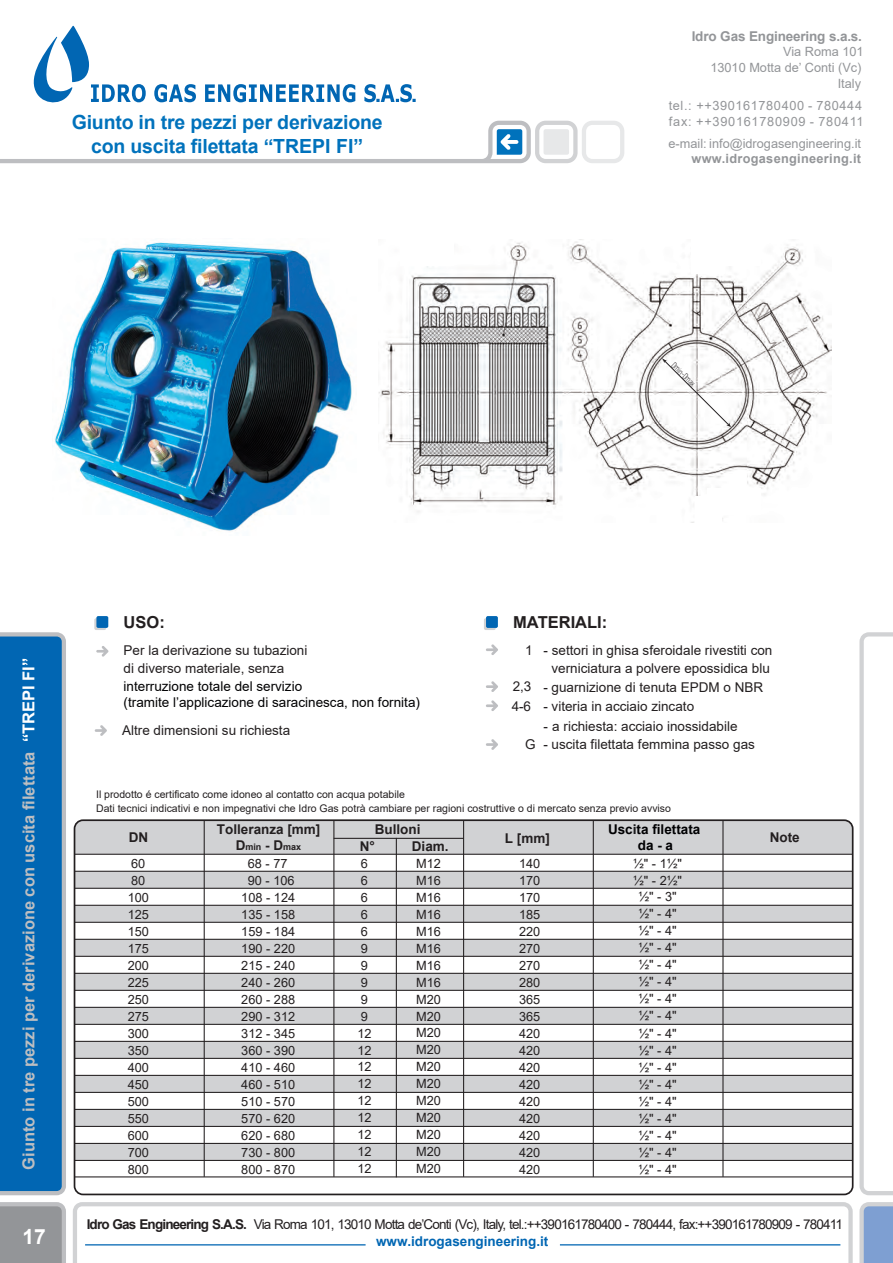
<style>
.page{position:relative;width:893px;height:1263px;background:#fff}
.page>*{position:absolute;margin:0;border:0;box-sizing:border-box;transform-origin:0 0}
.t1{font:700 21px "Arial";color:#fff}
.t2{font:700 19.5px/23.4px "Arial";letter-spacing:-.01em;color:#0072bc;text-align:center}
.t3{font:700 16.5px "Arial";color:#bdbec1}
.t4{font:700 16.5px "Arial";color:#231f20}
.t5{font:13.5px/18px "Arial";color:#231f20;text-align:center}
.t6{font:13.5px/17.4px "Arial";letter-spacing:-.06em;color:#231f20;text-align:center}
.t7{font:13.5px/16.2px "Arial";color:#000002}
.t8{font:700 13.5px/17px "Arial";color:#231f20}
.t9{font:700 13.5px "Arial";letter-spacing:-.01em;color:#939598}
.t10{font:700 13.5px/15.5px "Arial";color:#000002;text-align:center}
.t11{font:12.75px/17px "Arial";color:#231f20;text-align:justify}
.t12{font:12.75px/15.6px "Arial";color:#939598;text-align:right}
.t13{font:12.75px/15.6px "Arial";letter-spacing:.045em;color:#939598}
.t14{font:700 12.75px "Arial";letter-spacing:.025em;color:#939598}
.t15{font:10.5px/14.1px "Arial";color:#231f20}
.t16{font:700 9px "Arial";color:#231f20}
.t17{font:100 8.7px "PF Din Text Comp Pro";color:#231f20}
.s1{color:#fff}
.s2{font-size:13.5px}
.s3{font-weight:700}
.s4{font-weight:700;color:#0166b3}
</style>
<div class="page">
<svg style="left:73px;top:1202px;width:780px;height:61px"></svg>
<svg style="left:0;top:1202px;width:66px;height:61px;background:#989a9d"></svg>
<svg style="left:859px;top:1202px;width:34px;height:61px;background:#90aad3"></svg>
<img style="left:54px;top:242px;width:298px;height:289px">
<svg style="left:0;top:121px;width:624px;height:42px"></svg>
<svg style="left:33px;top:26px;width:383px;height:77px"></svg>
<svg style="left:75px;top:820px;width:778px;height:340px;fill:#d1d2d4"></svg>
<hr style="left:75px;top:1143px;width:778px;height:1px;background:#231f20">
<hr style="left:75px;top:1160px;width:778px;height:1px;background:#231f20">
<hr style="left:75px;top:1176px;width:778px;height:1px;background:#231f20">
<hr style="left:75px;top:1126px;width:778px;height:1px;background:#231f20">
<hr style="left:75px;top:1109px;width:778px;height:1px;background:#231f20">
<hr style="left:75px;top:1092px;width:778px;height:1px;background:#231f20">
<hr style="left:75px;top:1075px;width:778px;height:1px;background:#231f20">
<hr style="left:75px;top:1058px;width:778px;height:1px;background:#231f20">
<hr style="left:75px;top:1041px;width:778px;height:1px;background:#231f20">
<hr style="left:75px;top:1024px;width:778px;height:1px;background:#231f20">
<hr style="left:75px;top:1007px;width:778px;height:1px;background:#231f20">
<hr style="left:75px;top:990px;width:778px;height:1px;background:#231f20">
<hr style="left:75px;top:973px;width:778px;height:1px;background:#231f20">
<hr style="left:75px;top:956px;width:778px;height:1px;background:#231f20">
<hr style="left:75px;top:939px;width:778px;height:1px;background:#231f20">
<hr style="left:75px;top:922px;width:778px;height:1px;background:#231f20">
<hr style="left:75px;top:905px;width:778px;height:1px;background:#231f20">
<hr style="left:75px;top:888px;width:778px;height:1px;background:#231f20">
<hr style="left:75px;top:871px;width:778px;height:1px;background:#231f20">
<hr style="left:75px;top:854px;width:778px;height:1px;background:#231f20">
<hr style="left:204px;top:820px;width:1px;height:357px;background:#231f20">
<hr style="left:333px;top:820px;width:1px;height:357px;background:#231f20">
<hr style="left:463px;top:820px;width:1px;height:357px;background:#231f20">
<hr style="left:593px;top:820px;width:1px;height:357px;background:#231f20">
<hr style="left:722px;top:820px;width:1px;height:357px;background:#231f20">
<div style="left:74px;top:819px;width:779px;height:376px;border:2px solid #231f20;border-radius:9px"></div>
<svg style="left:633px;top:825px;width:3px;height:9px"></svg>
<div style="left:484px;top:618px;width:12px;height:12px;background:#d1d2d4;border-radius:2px"></div>
<div style="left:486px;top:616px;width:12px;height:12px;background:#0166b3;border-radius:2px"></div>
<svg style="left:486px;top:644px;width:12px;height:11px"></svg>
<svg style="left:486px;top:681px;width:12px;height:11px"></svg>
<svg style="left:486px;top:739px;width:12px;height:11px"></svg>
<svg style="left:486px;top:700px;width:12px;height:11px"></svg>
<div style="left:94px;top:618px;width:12px;height:12px;background:#d1d2d4;border-radius:2px"></div>
<div style="left:96px;top:616px;width:12px;height:12px;background:#0166b3;border-radius:2px"></div>
<svg style="left:96px;top:646px;width:12px;height:11px"></svg>
<svg style="left:95px;top:725px;width:12px;height:11px"></svg>
<hr style="left:560px;top:1244px;width:280px;height:1px;background:#0166b3">
<hr style="left:85px;top:1244px;width:281px;height:1px;background:#0166b3">
<div style="left:0;top:632px;width:66px;height:563px;background:#0166b3"></div>
<svg style="left:859px;top:632px;width:34px;height:563px"></svg>
<img style="left:379px;top:241px;width:453px;height:280px">
<hr style="left:334px;top:838px;width:130px;height:1px;background:#231f20">
<hr style="left:396px;top:838px;width:1px;height:339px;background:#231f20">
<svg style="left:662px;top:358px;width:69px;height:69px"></svg>
<div style="left:401px;top:240px;width:53px;height:26px;background:#fff"></div>
<div style="left:708px;top:253px;width:53px;height:13px;background:#fff"></div>
<div style="left:708px;top:488px;width:53px;height:26px;background:#fff"></div>
<div style="left:691px;top:235px;width:33px;height:38px;background:#fff"></div>
<div style="left:695px;top:496px;width:27px;height:26px;background:#fff"></div>
<h2 class="t2" style="left:72px;top:111px;width:312px">Giunto in tre pezzi per derivazione con uscita filettata “TREPI FI”</h2>
<p class="t9" style="left:692px;top:26px;width:172px">Idro Gas Engineering s.a.s.</p>
<p class="t12" style="left:710px;top:44px;width:155px">Via Roma 101<br>13010 Motta de’ Conti (Vc)<br>Italy</p>
<p class="t13" style="left:669px;top:97px;width:196px">tel.: ++390161780400 - 780444 fax: ++390161780909 - 780411</p>
<p class="t12" style="left:669px;top:135px;width:194px">e-mail: info@idrogasengineering.it</p>
<p class="t14" style="left:692px;top:150px;width:171px">www.idrogasengineering.it</p>
<p class="t17" style="left:677px;top:360px;width:31px;rotate:45deg">Dmin-Dmax</p>
<p class="t3" style="left:17px;top:1170px;width:513px;rotate:-90deg">Giunto in tre pezzi per derivazione con uscita filettata <span class="s1">“TREPI FI”</span></p>
<h1 class="t1" style="left:23px;top:1222px;width:25px">17</h1>
<p class="t4" style="left:124px;top:610px;width:43px">USO:</p>
<p class="t5" style="left:124px;top:641px;width:185px;text-align:left">Per la derivazione su tubazioni di diverso materiale, senza</p>
<p class="t7" style="left:124px;top:678px;width:298px">interruzione totale del servizio<br>(tramite l’applicazione di saracinesca, non fornita)</p>
<p class="t5" style="left:122px;top:721px;width:170px">Altre dimensioni su richiesta</p>
<p class="t4" style="left:513px;top:610px;width:96px">MATERIALI:</p>
<p class="t5" style="left:543px;top:641px;width:231px">- settori in ghisa sferoidale rivestiti con verniciatura a polvere epossidica blu</p>
<p class="t5" style="left:543px;top:678px;width:221px">- guarnizione di tenuta EPDM o NBR</p>
<p class="t5" style="left:543px;top:697px;width:152px">- viteria in acciaio zincato</p>
<p class="t5" style="left:543px;top:717px;width:196px">- a richiesta: acciaio inossidabile</p>
<p class="t5" style="left:525px;top:641px;width:9px">1</p>
<p class="t5" style="left:513px;top:678px;width:20px">2,3</p>
<p class="t5" style="left:512px;top:697px;width:21px">4-6</p>
<p class="t5" style="left:525px;top:735px;width:231px">G - uscita filettata femmina passo gas</p>
<p class="t15" style="left:96px;top:787px;width:576px">Il prodotto é certificato come idoneo al contatto con acqua potabile<br>Dati tecnici indicativi e non impegnativi che Idro Gas potrà cambiare per ragioni costruttive o di mercato senza previo avviso</p>
<p class="t8" style="left:129px;top:829px;width:21px">DN</p>
<p class="t10" style="left:608px;top:822px;width:94px">Uscita filettata da - a</p>
<p class="t8" style="left:770px;top:829px;width:31px">Note</p>
<p class="t8" style="left:217px;top:821px;width:105px">Tolleranza [mm]</p>
<p class="t16" style="left:236px;top:840px;width:67px"><span class="s2">D</span>min <span class="s2">- D</span>max</p>
<p class="t8" style="left:505px;top:830px;width:46px">L [mm]</p>
<p class="t8" style="left:360px;top:821px;width:62px;text-indent:15px">Bulloni<br>N°</p>
<p class="t8" style="left:412px;top:838px;width:38px">Diam.</p>
<p class="t11" style="left:416px;top:855px;width:26px">M12<br>M16<br>M16<br>M16<br>M16<br>M16<br>M16<br>M16<br>M20<br>M20<br>M20<br>M20<br>M20<br>M20<br>M20<br>M20<br>M20<br>M20<br>M20</p>
<p class="t11" style="left:633px;top:855px;width:50px">½" - 1½"</p>
<p class="t11" style="left:131px;top:855px;width:16px">60</p>
<p class="t11" style="left:248px;top:855px;width:41px">68 - 77</p>
<p class="t11" style="left:361px;top:855px;width:9px">6</p>
<p class="t11" style="left:519px;top:855px;width:23px">140</p>
<p class="t11" style="left:357px;top:872px;width:16px;text-align:left">6<br>6<br>6<br>6<br>9<br>9<br>9<br>9<br>9<br>12<br>12<br>12<br>12<br>12<br>12<br>12<br>12<br>12</p>
<p class="t11" style="left:633px;top:871px;width:50px">½" - 2½"</p>
<p class="t11" style="left:128px;top:871px;width:23px;text-align:left">80<br>100<br>125<br>150<br>175<br>200<br>225<br>250<br>275<br>300<br>350<br>400<br>450<br>500<br>550<br>600<br>700<br>800</p>
<p class="t11" style="left:241px;top:871px;width:55px;text-align:center">90 - 106<br>108 - 124<br>135 - 158<br>159 - 184<br>190 - 220<br>215 - 240<br>240 - 260<br>260 - 288<br>290 - 312<br>312 - 345<br>360 - 390<br>410 - 460<br>460 - 510<br>510 - 570<br>570 - 620<br>620 - 680<br>730 - 800<br>800 - 870</p>
<p class="t11" style="left:519px;top:871px;width:23px">170<br>170<br>185<br>220<br>270<br>270<br>280<br>365<br>365<br>420<br>420<br>420<br>420<br>420<br>420<br>420<br>420<br>420</p>
<p class="t11" style="left:638px;top:888px;width:40px">½" - 3" ½" - 4" ½" - 4" ½" - 4" ½" - 4" ½" - 4" ½" - 4" ½" - 4" ½" - 4" ½" - 4" ½" - 4" ½" - 4" ½" - 4" ½" - 4" ½" - 4" ½" - 4" ½" - 4"</p>
<p class="t6" style="left:87px;top:1215px;width:758px"><span class="s3">Idro Gas Engineering S.A.S.</span> Via Roma 101, 13010 Motta de’Conti (Vc), Italy, tel.:++390161780400 - 780444, fax:++390161780909 - 780411 <span class="s4">www.idrogasengineering.it</span></p>
</div>
